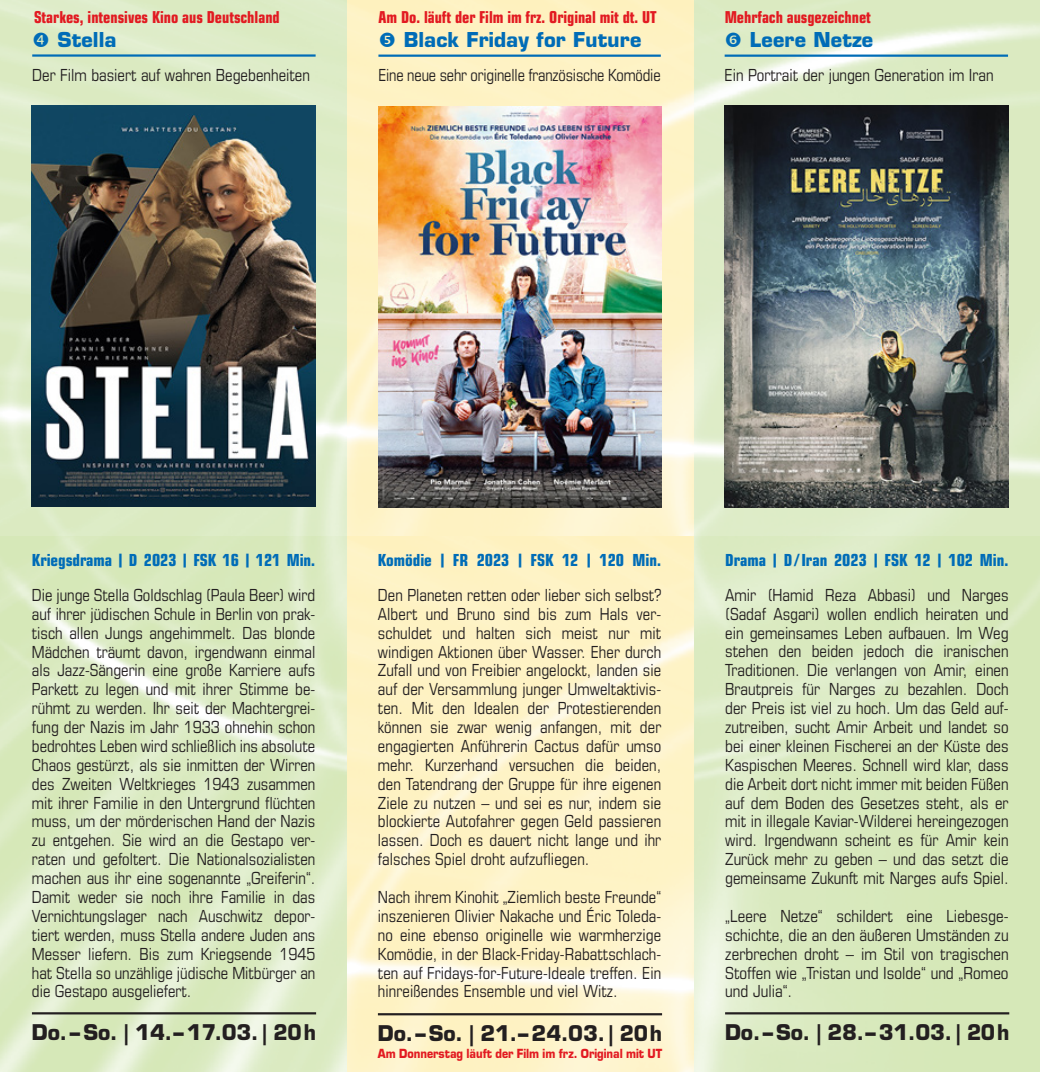
<style>
.page{position:relative;width:1040px;height:1072px;background:#fff}
.page>*{position:absolute;margin:0;border:0;box-sizing:border-box;transform-origin:0 0}
.t1{font:700 21.15px "Eurostile LT Std";letter-spacing:-.01em;color:#231f20}
.t2{font:700 20.03px "Eurostile LT Std";letter-spacing:.005em;color:#006cb7}
.t3{font:condensed 16.65px/18.9px "Eurostile LT Std";color:#231f20;text-align:justify}
.t4{font:700 condensed 16.65px "Eurostile LT Pro";color:#006cb7}
.t5{font:condensed 16.65px "Eurostile LT Std";color:#231f20;scale:.95 1}
.t6{font:700 condensed 16.43px "Eurostile LT Pro";color:#e21a21;scale:.95 1}
.t7{font:700 12.15px "Eurostile LT Std";color:#e21a21;scale:.88 1}
</style>
<div class="page">
<img style="left:0;top:0;width:1040px;height:1071px">
<img style="left:347px;top:0;width:346px;height:1071px">
<hr style="left:32px;top:54px;width:284px;height:3px;background:#006cb7">
<img style="left:32px;top:106px;width:283px;height:401px">
<hr style="left:724px;top:55px;width:284px;height:2px;background:#006cb7">
<img style="left:724px;top:105px;width:284px;height:402px">
<img style="left:378px;top:106px;width:284px;height:401px">
<hr style="left:378px;top:55px;width:283px;height:2px;background:#006cb7">
<hr style="left:32px;top:1012px;width:284px;height:2px;background:#231f20">
<hr style="left:725px;top:1012px;width:284px;height:2px;background:#231f20">
<hr style="left:378px;top:1013px;width:284px;height:2px;background:#231f20">
<svg style="left:34px;top:33px;width:14px;height:14px"></svg>
<svg style="left:726px;top:33px;width:15px;height:14px"></svg>
<svg style="left:380px;top:33px;width:14px;height:14px"></svg>
<p class="t6" style="left:34px;top:8px;width:260px">Starkes, intensives Kino aus Deutschland</p>
<p class="t6" style="left:378px;top:8px;width:294px">Am Do. läuft der Film im frz. Original mit dt. UT</p>
<p class="t6" style="left:724px;top:8px;width:155px">Mehrfach ausgezeichnet</p>
<p class="t2" style="left:750px;top:28px;width:125px">Leere Netze</p>
<p class="t3" style="left:724px;top:65px;width:270px">Ein Portrait der jungen Generation im Iran</p>
<p class="t2" style="left:57px;top:27px;width:61px">Stella</p>
<p class="t3" style="left:32px;top:65px;width:279px">Der Film basiert auf wahren Begebenheiten</p>
<p class="t2" style="left:404px;top:28px;width:239px">Black Friday for Future</p>
<p class="t5" style="left:378px;top:65px;width:299px">Eine neue sehr originelle französische Komödie</p>
<p class="t4" style="left:32px;top:549px;width:285px">Kriegsdrama | D 2023 | FSK 16 | 121 Min.</p>
<p class="t4" style="left:378px;top:549px;width:285px">Komödie | FR 2023 | FSK 12 | 120 Min.</p>
<p class="t4" style="left:725px;top:549px;width:285px">Drama | D/Iran 2023 | FSK 12 | 102 Min.</p>
<p class="t3" style="left:32px;top:585px;width:285px">Die junge Stella Goldschlag (Paula Beer) wird auf ihrer jüdischen Schule in Berlin von prak&shy;tisch allen Jungs angehimmelt. Das blonde Mädchen träumt davon, irgendwann einmal als Jazz-Sängerin eine große Karriere aufs Parkett zu legen und mit ihrer Stimme be&shy;rühmt zu werden. Ihr seit der Machtergrei&shy;fung der Nazis im Jahr 1933 ohnehin schon bedrohtes Leben wird schließlich ins absolute Chaos gestürzt, als sie inmitten der Wirren des Zweiten Weltkrieges 1943 zusammen mit ihrer Familie in den Untergrund flüchten muss, um der mörderischen Hand der Nazis zu entgehen. Sie wird an die Gestapo ver&shy;raten und gefoltert. Die Nationalsozialisten machen aus ihr eine sogenannte „Greiferin“.<br>Damit weder sie noch ihre Familie in das Vernichtungslager nach Auschwitz depor&shy;tiert werden, muss Stella andere Juden ans Messer liefern. Bis zum Kriegsende 1945 hat Stella so unzählige jüdische Mitbürger an die Gestapo ausgeliefert.</p>
<p class="t3" style="left:378px;top:585px;width:285px">Den Planeten retten oder lieber sich selbst?<br>Albert und Bruno sind bis zum Hals ver&shy;schuldet und halten sich meist nur mit windigen Aktionen über Wasser. Eher durch Zufall und von Freibier angelockt, landen sie auf der Versammlung junger Umweltaktivis&shy;ten. Mit den Idealen der Protestierenden können sie zwar wenig anfangen, mit der engagierten Anführerin Cactus dafür umso mehr. Kurzerhand versuchen die beiden, den Tatendrang der Gruppe für ihre eigenen Ziele zu nutzen – und sei es nur, indem sie blockierte Autofahrer gegen Geld passieren lassen. Doch es dauert nicht lange und ihr falsches Spiel droht aufzufliegen.</p>
<p class="t3" style="left:378px;top:887px;width:285px">Nach ihrem Kinohit „Ziemlich beste Freunde“ inszenieren Olivier Nakache und Éric Toleda&shy;no eine ebenso originelle wie warmherzige Komödie, in der Black-Friday-Rabattschlach&shy;ten auf Fridays-for-Future-Ideale treffen. Ein hinreißendes Ensemble und viel Witz.</p>
<p class="t3" style="left:725px;top:585px;width:285px">Amir (Hamid Reza Abbasi) und Narges (Sadaf Asgari) wollen endlich heiraten und ein gemeinsames Leben aufbauen. Im Weg stehen den beiden jedoch die iranischen Traditionen. Die verlangen von Amir, einen Brautpreis für Narges zu bezahlen. Doch der Preis ist viel zu hoch. Um das Geld auf&shy;zutreiben, sucht Amir Arbeit und landet so bei einer kleinen Fischerei an der Küste des Kaspischen Meeres. Schnell wird klar, dass die Arbeit dort nicht immer mit beiden Füßen auf dem Boden des Gesetzes steht, als er mit in illegale Kaviar-Wilderei hereingezogen wird. Irgendwann scheint es für Amir kein Zurück mehr zu geben – und das setzt die gemeinsame Zukunft mit Narges aufs Spiel.</p>
<p class="t3" style="left:725px;top:906px;width:285px">„Leere Netze“ schildert eine Liebesge&shy;schichte, die an den äußeren Umständen zu zerbrechen droht – im Stil von tragischen Stoffen wie „Tristan und Isolde“ und „Romeo und Julia“.</p>
<p class="t1" style="left:32px;top:1018px;width:286px">Do.– So. | 14. – 17.03.| 20 h</p>
<p class="t1" style="left:378px;top:1019px;width:286px">Do.– So. | 21. – 24.03.| 20 h</p>
<p class="t1" style="left:725px;top:1018px;width:286px">Do.– So. | 28. – 31.03.| 20 h</p>
<p class="t7" style="left:378px;top:1046px;width:324px">Am Donnerstag läuft der Film im frz. Original mit UT</p>
</div>
